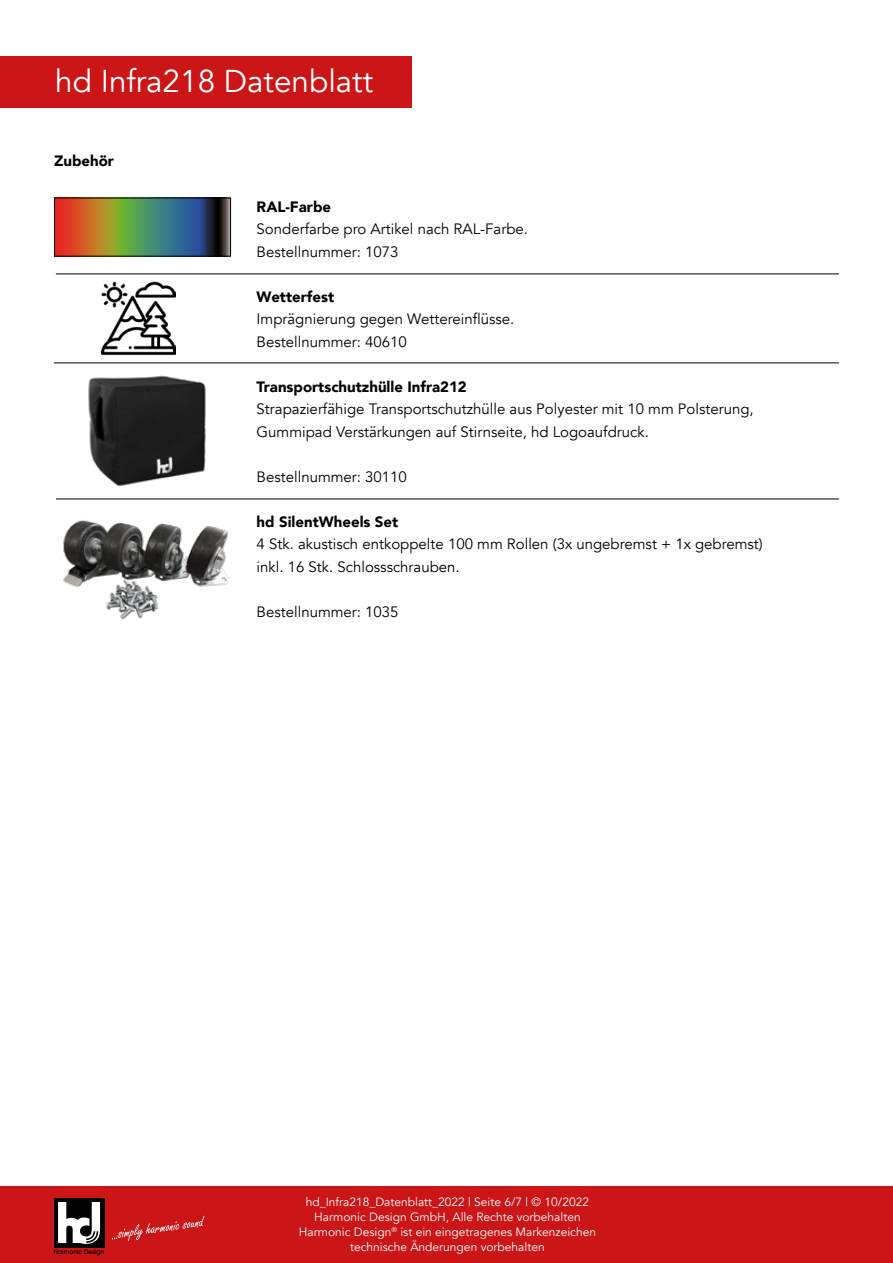
<style>
.page{position:relative;width:893px;height:1263px;background:#fff}
.page>*{position:absolute;margin:0;border:0;box-sizing:border-box;transform-origin:0 0}
.t1{font:31.5px "Avenir";color:#fff}
.t2{font:15px/22.5px "Avenir";color:#000}
.t3{font:900 15px "Avenir";color:#000}
.t4{font:12px/15px "Avenir";color:#fff;text-align:center}
.t5{font:500 6.45px "Avant Garde IT Cby BT";color:#000}
</style>
<div class="page">
<hr style="left:56px;top:274px;width:783px;height:1px;background:#000">
<hr style="left:54px;top:363px;width:785px;height:1px;background:#000">
<hr style="left:56px;top:499px;width:783px;height:1px;background:#000">
<svg style="left:56px;top:200px;width:173px;height:54px;background:#6e6b4e"></svg>
<div style="left:54px;top:198px;width:177px;height:58px;border:1px solid #000"></div>
<div style="left:0;top:57px;width:411px;height:51px;background:#cb1517"></div>
<img style="left:102px;top:281px;width:74px;height:74px">
<img style="left:88px;top:375px;width:118px;height:111px">
<img style="left:63px;top:520px;width:167px;height:100px">
<div style="left:0;top:1186px;width:893px;height:77px;background:#cb1517"></div>
<div style="left:54px;top:1198px;width:50px;height:49px;background:#020203"></div>
<svg style="left:58px;top:1202px;width:42px;height:42px"></svg>
<svg style="left:112px;top:1216px;width:93px;height:25px"></svg>
<h1 class="t1" style="left:55px;top:62px;width:320px">hd Infra218 Datenblatt</h1>
<p class="t3" style="left:54px;top:148px;width:61px">Zubehör</p>
<p class="t3" style="left:257px;top:193px;width:76px">RAL-Farbe</p>
<p class="t2" style="left:257px;top:218px;width:273px">Sonderfarbe pro Artikel nach RAL-Farbe.<br>Bestellnummer: 1073</p>
<p class="t3" style="left:257px;top:283px;width:79px">Wetterfest</p>
<p class="t2" style="left:257px;top:308px;width:259px">Imprägnierung gegen Wettereinflüsse.<br>Bestellnummer: 40610</p>
<p class="t3" style="left:257px;top:373px;width:212px">Transportschutzhülle Infra212</p>
<p class="t2" style="left:257px;top:398px;width:499px">Strapazierfähige Transportschutzhülle aus Polyester mit 10 mm Polsterung,<br>Gummipad Verstärkungen auf Stirnseite, hd Logoaufdruck.</p>
<p class="t2" style="left:257px;top:465px;width:152px">Bestellnummer: 30110</p>
<p class="t3" style="left:257px;top:508px;width:143px">hd SilentWheels Set</p>
<p class="t2" style="left:257px;top:533px;width:508px">4 Stk. akustisch entkoppelte 100 mm Rollen (3x ungebremst + 1x gebremst) inkl. 16 Stk. Schlossschrauben.</p>
<p class="t2" style="left:257px;top:600px;width:143px">Bestellnummer: 1035</p>
<p class="t5" style="left:54px;top:1248px;width:52px">Harmonic Design</p>
<p class="t4" style="left:299px;top:1194px;width:299px">hd_Infra218_Datenblatt_2022 | Seite 6/7 | © 10/2022<br>Harmonic Design GmbH, Alle Rechte vorbehalten Harmonic Design<sup>®</sup> ist ein eingetragenes Markenzeichen technische Änderungen vorbehalten</p>
</div>
